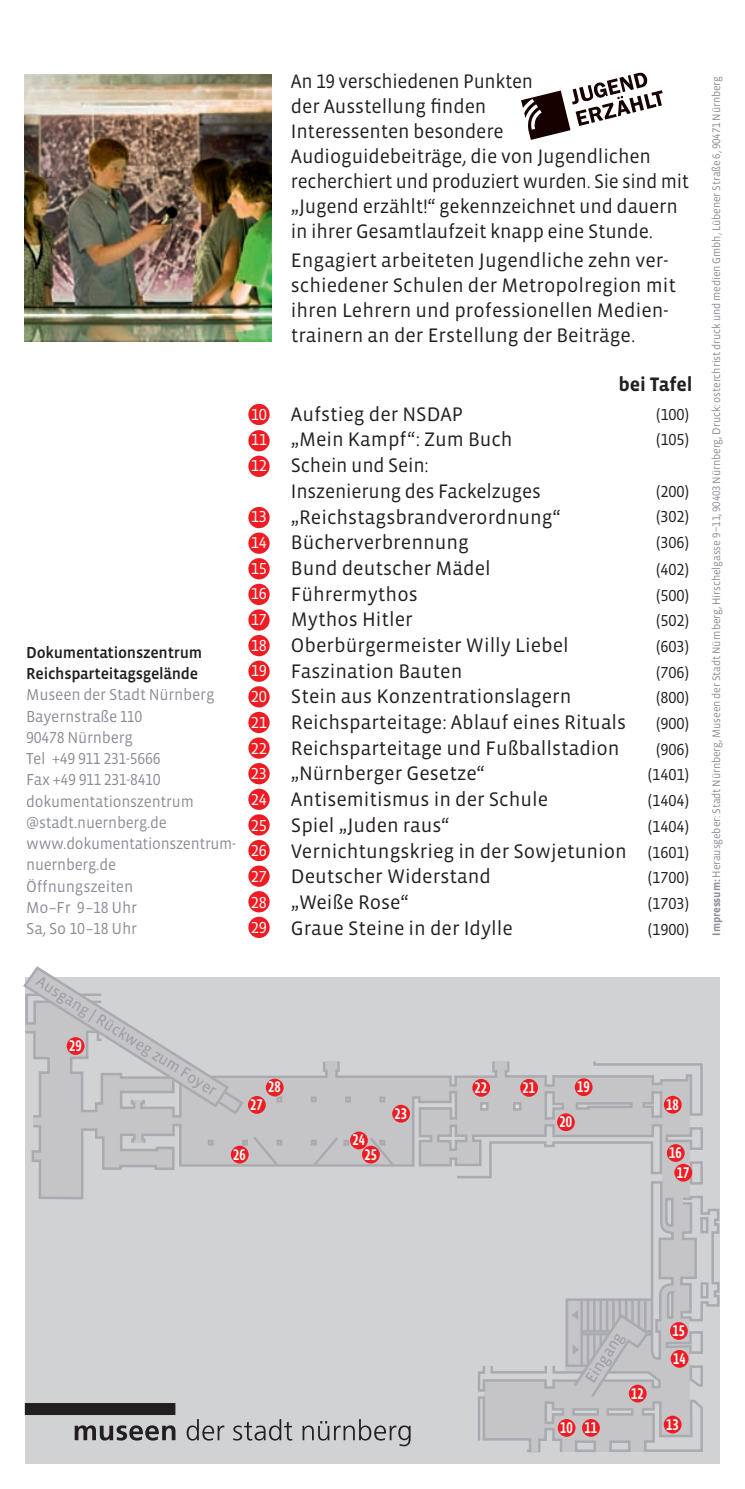
<style>
.page{position:relative;width:745px;height:1489px;background:#fff}
.page>*{position:absolute;margin:0;border:0;box-sizing:border-box;transform-origin:0 0}
.t1{font:20px/25px "Vista Sans OT";color:#231f20}
.t2{font:20px/25px "Vista Sans OT";color:#231f20;scale:.96 1}
.t3{font:700 20px "Vista Sans OT";letter-spacing:-.005em;color:#231f20}
.t4{font:16.25px/21.2px "Vista Sans OT";letter-spacing:-.015em;color:#8b8e97}
.t5{font:16.25px "Vista Sans OT";color:#231f20}
.t6{font:500 16.25px/21.2px "Vista Sans OT";letter-spacing:-.015em;color:#231f20}
.t7{font:500 15.75px/27.5px "Vista Sans Nar OT";color:#fff}
.t8{font:15.75px "Vista Sans OT";color:#9a9ca3}
.t9{font:11.25px "Vista Sans OT";letter-spacing:-.015em;color:#8b8e97;scale:.96 1}
.s1{font-size:16.25px;color:#fff}
.s2{font-size:16.25px}
.s3{font-weight:700}
</style>
<div class="page">
<div style="left:248px;top:404px;width:21px;height:21px;background:#ee1d23;border-radius:50%"></div>
<div style="left:248px;top:430px;width:21px;height:21px;background:#ee1d23;border-radius:50%"></div>
<img style="left:25px;top:74px;width:246px;height:267px">
<svg style="left:23px;top:966px;width:697px;height:488px;background:#cdcacc"></svg>
<div style="left:248px;top:455px;width:21px;height:22px;background:#ee1d23;border-radius:50%"></div>
<div style="left:248px;top:507px;width:21px;height:21px;background:#ee1d23;border-radius:50%"></div>
<div style="left:248px;top:532px;width:21px;height:22px;background:#ee1d23;border-radius:50%"></div>
<div style="left:248px;top:558px;width:21px;height:21px;background:#ee1d23;border-radius:50%"></div>
<div style="left:248px;top:583px;width:21px;height:22px;background:#ee1d23;border-radius:50%"></div>
<div style="left:248px;top:609px;width:21px;height:21px;background:#ee1d23;border-radius:50%"></div>
<div style="left:248px;top:635px;width:21px;height:21px;background:#ee1d23;border-radius:50%"></div>
<div style="left:248px;top:660px;width:21px;height:22px;background:#ee1d23;border-radius:50%"></div>
<div style="left:248px;top:686px;width:21px;height:21px;background:#ee1d23;border-radius:50%"></div>
<div style="left:248px;top:711px;width:21px;height:22px;background:#ee1d23;border-radius:50%"></div>
<div style="left:248px;top:737px;width:21px;height:21px;background:#ee1d23;border-radius:50%"></div>
<div style="left:248px;top:763px;width:21px;height:21px;background:#ee1d23;border-radius:50%"></div>
<div style="left:248px;top:788px;width:21px;height:22px;background:#ee1d23;border-radius:50%"></div>
<div style="left:248px;top:814px;width:21px;height:21px;background:#ee1d23;border-radius:50%"></div>
<div style="left:248px;top:839px;width:21px;height:22px;background:#ee1d23;border-radius:50%"></div>
<div style="left:248px;top:865px;width:21px;height:21px;background:#ee1d23;border-radius:50%"></div>
<div style="left:248px;top:891px;width:21px;height:21px;background:#ee1d23;border-radius:50%"></div>
<div style="left:248px;top:916px;width:21px;height:22px;background:#ee1d23;border-radius:50%"></div>
<svg style="left:521px;top:72px;width:141px;height:68px"></svg>
<p class="t2" style="left:291px;top:69px;width:416px">An 19 verschiedenen Punkten<br>der Ausstellung finden<br>Interessenten besondere<br>Audioguidebeiträge, die von Jugendlichen recherchiert und produziert wurden. Sie sind mit „Jugend erzählt!“ gekennzeichnet und dauern in ihrer Gesamtlaufzeit knapp eine Stunde.</p>
<p class="t1" style="left:291px;top:248px;width:386px">Engagiert arbeiteten Jugendliche zehn ver&shy;schiedener Schulen der Metropolregion mit ihren Lehrern und professionellen Medien&shy;trainern an der Erstellung der Beiträge.</p>
<p class="t3" style="left:618px;top:374px;width:75px">bei Tafel</p>
<p class="t6" style="left:26px;top:642px;width:177px">Dokumentationszentrum<br>Reichsparteitagsgelände</p>
<p class="t4" style="left:26px;top:684px;width:211px">Museen der Stadt Nürnberg<br>Bayernstraße 110<br>90478 Nürnberg<br>Tel +49 911 231-5666<br>Fax +49 911 231-8410 dokumentationszentrum @stadt.nuernberg.de www.dokumentationszentrum&shy;nuernberg.de<br>Öffnungszeiten<br>Mo–Fr 9–18 Uhr<br>Sa, So 10–18 Uhr</p>
<p class="t8" style="left:42px;top:973px;width:211px;rotate:32deg">Ausgang | Rückweg zum Foyer</p>
<p class="t7" style="left:69px;top:1032px;width:14px">29</p>
<p class="t1" style="left:250px;top:402px;width:214px"><span class="s1">10</span> Aufstieg der NSDAP</p>
<p class="t5" style="left:655px;top:405px;width:35px">(100)</p>
<p class="t1" style="left:250px;top:427px;width:263px"><span class="s1">11</span> „Mein Kampf“: Zum Buch</p>
<p class="t5" style="left:655px;top:431px;width:35px">(105)</p>
<p class="t1" style="left:291px;top:453px;width:251px;line-height:25.8px;text-indent:-40px"><span class="s1">12</span> Schein und Sein:<br>Inszenierung des Fackelzuges</p>
<p class="t5" style="left:655px;top:483px;width:35px">(200)</p>
<p class="t1" style="left:250px;top:504px;width:311px"><span class="s1">13</span> „Reichstagsbrandverordnung“</p>
<p class="t5" style="left:655px;top:508px;width:35px">(302)</p>
<p class="t1" style="left:250px;top:530px;width:220px"><span class="s1">14</span> Bücherverbrennung</p>
<p class="t5" style="left:655px;top:534px;width:35px">(306)</p>
<p class="t1" style="left:250px;top:556px;width:241px"><span class="s1">15</span> Bund deutscher Mädel</p>
<p class="t5" style="left:655px;top:561px;width:35px">(402)</p>
<p class="t1" style="left:250px;top:581px;width:168px"><span class="s1">16</span> Führermythos</p>
<p class="t5" style="left:655px;top:586px;width:35px">(500)</p>
<p class="t1" style="left:250px;top:607px;width:163px"><span class="s1">17</span> Mythos Hitler</p>
<p class="t5" style="left:655px;top:612px;width:35px">(502)</p>
<p class="t1" style="left:250px;top:633px;width:319px"><span class="s1">18</span> Oberbürgermeister Willy Liebel</p>
<p class="t5" style="left:655px;top:638px;width:35px">(603)</p>
<p class="t1" style="left:250px;top:658px;width:213px"><span class="s1">19</span> Faszination Bauten</p>
<p class="t5" style="left:655px;top:664px;width:35px">(706)</p>
<p class="t1" style="left:250px;top:684px;width:322px"><span class="s1">20</span> Stein aus Konzentrationslagern</p>
<p class="t5" style="left:655px;top:689px;width:35px">(800)</p>
<p class="t1" style="left:250px;top:710px;width:377px"><span class="s1">21</span> Reichsparteitage: Ablauf eines Rituals</p>
<p class="t5" style="left:655px;top:715px;width:35px">(900)</p>
<p class="t1" style="left:250px;top:736px;width:370px"><span class="s1">22</span> Reichsparteitage und Fußballstadion</p>
<p class="t5" style="left:655px;top:741px;width:35px">(906)</p>
<p class="t1" style="left:250px;top:761px;width:236px"><span class="s1">23</span> „Nürnberger Gesetze“</p>
<p class="t5" style="left:647px;top:766px;width:43px">(1401)</p>
<p class="t1" style="left:250px;top:787px;width:299px"><span class="s1">24</span> Antisemitismus in der Schule</p>
<p class="t5" style="left:647px;top:792px;width:43px">(1404)</p>
<p class="t1" style="left:250px;top:813px;width:200px"><span class="s1">25</span> Spiel „Juden raus“</p>
<p class="t5" style="left:647px;top:818px;width:43px">(1404)</p>
<p class="t1" style="left:250px;top:838px;width:439px;line-height:25.8px"><span class="s1">26</span> Vernichtungskrieg in der Sowjetunion <span class="s2">(1601)<br></span><span class="s1">27</span> Deutscher Widerstand</p>
<p class="t5" style="left:647px;top:869px;width:43px">(1700)</p>
<p class="t1" style="left:250px;top:890px;width:159px"><span class="s1">28</span> „Weiße Rose“</p>
<p class="t5" style="left:647px;top:895px;width:43px">(1703)</p>
<p class="t1" style="left:250px;top:915px;width:263px"><span class="s1">29</span> Graue Steine in der Idylle</p>
<p class="t5" style="left:647px;top:920px;width:43px">(1900)</p>
<p class="t7" style="left:268px;top:1073px;width:14px">28</p>
<p class="t7" style="left:474px;top:1073px;width:14px">22</p>
<p class="t7" style="left:522px;top:1073px;width:14px">21</p>
<p class="t7" style="left:576px;top:1073px;width:14px">19</p>
<p class="t7" style="left:250px;top:1090px;width:14px">27</p>
<p class="t7" style="left:233px;top:1140px;width:14px">26</p>
<p class="t7" style="left:352px;top:1126px;width:14px">24</p>
<p class="t7" style="left:364px;top:1140px;width:14px">25</p>
<p class="t7" style="left:394px;top:1099px;width:14px">23</p>
<p class="t7" style="left:559px;top:1108px;width:14px">20</p>
<p class="t7" style="left:665px;top:1090px;width:14px">18</p>
<p class="t7" style="left:668px;top:1139px;width:14px">16</p>
<p class="t7" style="left:676px;top:1158px;width:14px">17</p>
<p class="t9" style="left:710px;top:935px;width:897px;rotate:-90deg"><span class="s3">Impressum:</span> Herausgeber: Stadt Nürnberg, Museen der Stadt Nürnberg, Hirschelgasse 9 –11, 90403 Nürnberg, Druck: osterchrist druck und medien Gmbh, Lübener Straße 6, 90471 Nürnberg</p>
<p class="t8" style="left:582px;top:1376px;width:58px;rotate:-57deg">Eingang</p>
<p class="t7" style="left:559px;top:1413px;width:38px">10 11</p>
<p class="t7" style="left:630px;top:1379px;width:14px">12</p>
<p class="t7" style="left:672px;top:1316px;width:15px">15<br>14</p>
<p class="t7" style="left:665px;top:1410px;width:14px">13</p>
</div>
